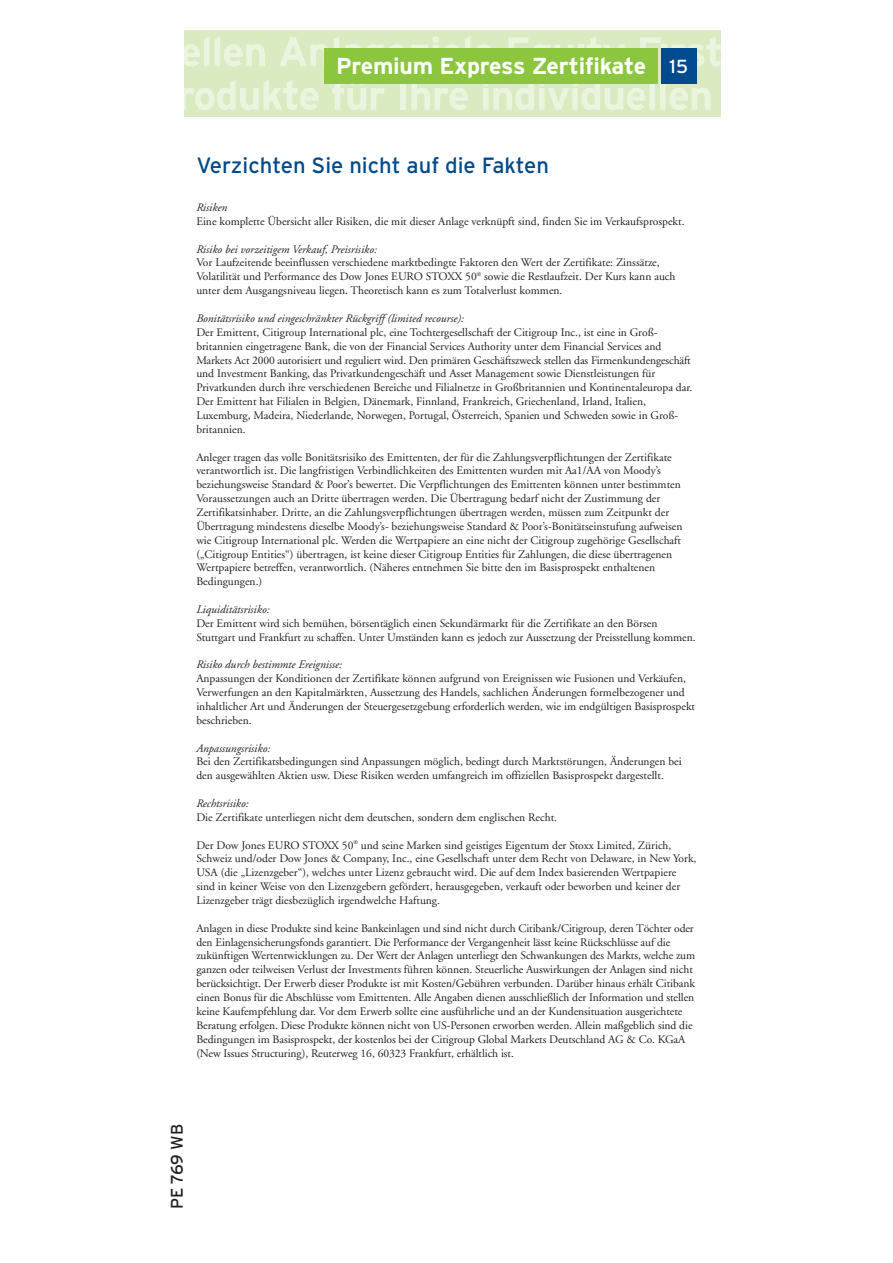
<style>
.page{position:relative;width:893px;height:1263px;background:#fff}
.page>*{position:absolute;margin:0;border:0;box-sizing:border-box;transform-origin:0 0}
.t1{font:700 23.1px "Interstate";letter-spacing:-.01em;color:#fff}
.t2{font:22.05px "Interstate";color:#004a8d}
.t3{font:16.8px "Interstate";letter-spacing:-.015em;color:#231f20}
.t4{font:11.55px/13.8px "Adobe Garamond LT";color:#231f20}
.t5{font:italic 11.55px "Adobe Garamond LT";color:#231f20}
.s1{font-weight:400;font-size:18.9px}
</style>
<div class="page">
<div style="left:184px;top:31px;width:536px;height:86px;background:#daeac1"></div>
<svg style="left:184px;top:36px;width:536px;height:74px"></svg>
<div style="left:661px;top:49px;width:35px;height:35px;background:#004a8d"></div>
<div style="left:324px;top:49px;width:334px;height:35px;background:#8bc63e"></div>
<h1 class="t1" style="left:336px;top:58px;width:353px">Premium Express Zertifikate <span class="s1">15</span></h1>
<h2 class="t2" style="left:196px;top:157px;width:354px">Verzichten Sie nicht auf die Fakten</h2>
<p class="t5" style="left:196px;top:203px;width:33px">Risiken</p>
<p class="t4" style="left:196px;top:215px;width:490px">Eine komplette Übersicht aller Risiken, die mit dieser Anlage verknüpft sind, finden Sie im Verkaufsprospekt.</p>
<p class="t5" style="left:196px;top:244px;width:182px">Risiko bei vorzeitigem Verkauf, Preisrisiko:</p>
<p class="t4" style="left:196px;top:257px;width:480px">Vor Laufzeitende beeinflussen verschiedene marktbedingte Faktoren den Wert der Zertifikate: Zinssätze,<br>Volatilität und Performance des Dow Jones EURO STOXX 50<sup>®</sup> sowie die Restlaufzeit. Der Kurs kann auch unter dem Ausgangsniveau liegen. Theoretisch kann es zum Totalverlust kommen.</p>
<p class="t5" style="left:196px;top:314px;width:269px">Bonitätsrisiko und eingeschränkter Rückgriff (limited recourse):</p>
<p class="t4" style="left:196px;top:326px;width:497px">Der Emittent, Citigroup International plc, eine Tochtergesellschaft der Citigroup Inc., ist eine in Groß&shy;britannien eingetragene Bank, die von der Financial Services Authority unter dem Financial Services and Markets Act 2000 autorisiert und reguliert wird. Den primären Geschäftszweck stellen das Firmenkundengeschäft und Investment Banking, das Privatkundengeschäft und Asset Management sowie Dienstleistungen für Privatkunden durch ihre verschiedenen Bereiche und Filialnetze in Großbritannien und Kontinentaleuropa dar.<br>Der Emittent hat Filialen in Belgien, Dänemark, Finnland, Frankreich, Griechenland, Irland, Italien, Luxemburg, Madeira, Niederlande, Norwegen, Portugal, Österreich, Spanien und Schweden sowie in Groß&shy;britannien.</p>
<p class="t4" style="left:196px;top:451px;width:487px">Anleger tragen das volle Bonitätsrisiko des Emittenten, der für die Zahlungsverpflichtungen der Zertifikate verantwortlich ist. Die langfristigen Verbindlichkeiten des Emittenten wurden mit Aa1/AA von Moody’s beziehungsweise Standard &amp; Poor’s bewertet. Die Verpflichtungen des Emittenten können unter bestimmten Voraussetzungen auch an Dritte übertragen werden. Die Übertragung bedarf nicht der Zustimmung der Zertifikatsinhaber. Dritte, an die Zahlungsverpflichtungen übertragen werden, müssen zum Zeitpunkt der Übertragung mindestens dieselbe Moody’s- beziehungsweise Standard &amp; Poor’s-Bonitätseinstufung aufweisen wie Citigroup International plc. Werden die Wertpapiere an eine nicht der Citigroup zugehörige Gesellschaft („Citigroup Entities“) übertragen, ist keine dieser Citigroup Entities für Zahlungen, die diese übertragenen Wertpapiere betreffen, verantwortlich. (Näheres entnehmen Sie bitte den im Basisprospekt enthaltenen Bedingungen.)</p>
<p class="t5" style="left:196px;top:605px;width:75px">Liquiditätsrisiko:</p>
<p class="t4" style="left:196px;top:617px;width:501px">Der Emittent wird sich bemühen, börsentäglich einen Sekundärmarkt für die Zertifikate an den Börsen<br>Stuttgart und Frankfurt zu schaffen. Unter Umständen kann es jedoch zur Aussetzung der Preisstellung kommen.</p>
<p class="t5" style="left:196px;top:660px;width:147px">Risiko durch bestimmte Ereignisse:</p>
<p class="t4" style="left:196px;top:673px;width:500px">Anpassungen der Konditionen der Zertifikate können aufgrund von Ereignissen wie Fusionen und Verkäufen, Verwerfungen an den Kapitalmärkten, Aussetzung des Handels, sachlichen Änderungen formelbezogener und inhaltlicher Art und Änderungen der Steuergesetzgebung erforderlich werden, wie im endgültigen Basisprospekt beschrieben.</p>
<p class="t5" style="left:196px;top:743px;width:75px">Anpassungsrisiko:</p>
<p class="t4" style="left:196px;top:756px;width:487px">Bei den Zertifikatsbedingungen sind Anpassungen möglich, bedingt durch Marktstörungen, Änderungen bei den ausgewählten Aktien usw. Diese Risiken werden umfangreich im offiziellen Basisprospekt dargestellt.</p>
<p class="t5" style="left:196px;top:799px;width:54px">Rechtsrisiko:</p>
<p class="t4" style="left:196px;top:811px;width:362px">Die Zertifikate unterliegen nicht dem deutschen, sondern dem englischen Recht.</p>
<p class="t4" style="left:196px;top:839px;width:501px">Der Dow Jones EURO STOXX 50<sup>®</sup> und seine Marken sind geistiges Eigentum der Stoxx Limited, Zürich, Schweiz und/oder Dow Jones &amp; Company, Inc., eine Gesellschaft unter dem Recht von Delaware, in New York, USA (die „Lizenzgeber“), welches unter Lizenz gebraucht wird. Die auf dem Index basierenden Wertpapiere sind in keiner Weise von den Lizenzgebern gefördert, herausgegeben, verkauft oder beworben und keiner der Lizenzgeber trägt diesbezüglich irgendwelche Haftung.</p>
<p class="t4" style="left:196px;top:922px;width:500px">Anlagen in diese Produkte sind keine Bankeinlagen und sind nicht durch Citibank/Citigroup, deren Töchter oder den Einlagensicherungsfonds garantiert. Die Performance der Vergangenheit lässt keine Rückschlüsse auf die zukünftigen Wertentwicklungen zu. Der Wert der Anlagen unterliegt den Schwankungen des Markts, welche zum ganzen oder teilweisen Verlust der Investments führen können. Steuerliche Auswirkungen der Anlagen sind nicht berücksichtigt. Der Erwerb dieser Produkte ist mit Kosten/Gebühren verbunden. Darüber hinaus erhält Citibank einen Bonus für die Abschlüsse vom Emittenten. Alle Angaben dienen ausschließlich der Information und stellen keine Kaufempfehlung dar. Vor dem Erwerb sollte eine ausführliche und an der Kundensituation ausgerichtete Beratung erfolgen. Diese Produkte können nicht von US-Personen erworben werden. Allein maßgeblich sind die Bedingungen im Basisprospekt, der kostenlos bei der Citigroup Global Markets Deutschland AG &amp; Co. KGaA (New Issues Structuring), Reuterweg 16, 60323 Frankfurt, erhältlich ist.</p>
<h3 class="t3" style="left:171px;top:1209px;width:87px;rotate:-90deg">PE 769 WB</h3>
</div>
